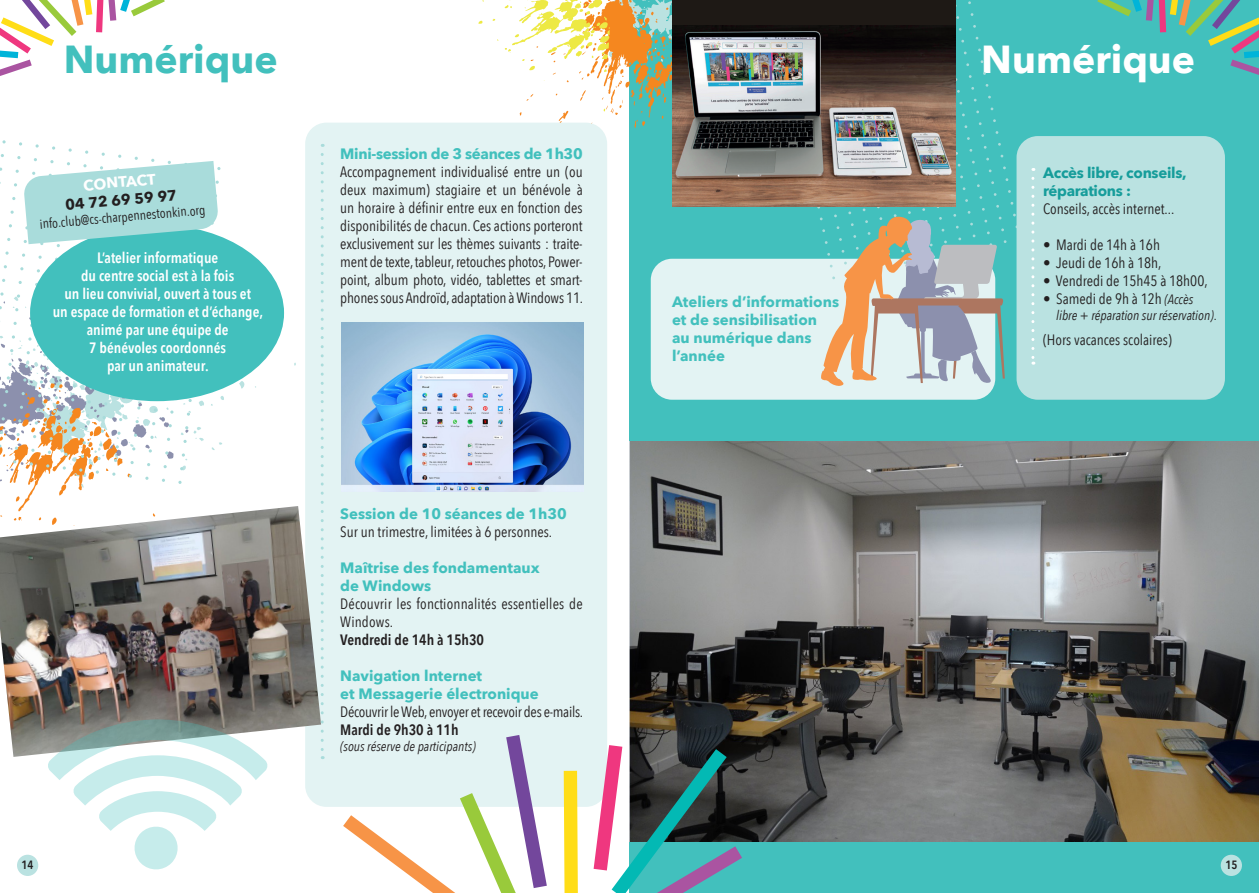
<style>
.page{position:relative;width:1259px;height:893px;background:#fff}
.page>*{position:absolute;margin:0;border:0;box-sizing:border-box;transform-origin:0 0}
.t1{font:700 39px "Avenir Next";color:#42c0bd}
.t2{font:700 39px "Avenir Next";color:#fff}
.t3{font:15px/18px "Avenir Next Condensed";color:#231f20;text-align:justify}
.t4{font:700 15px/18px "Avenir Next";color:#42c0bd}
.t5{font:600 15px "Avenir Next Condensed";color:#fff}
.t6{font:15px "Avenir Next Condensed";letter-spacing:-.02em;color:#231f20}
.t7{font:600 15px "Avenir Next Condensed";color:#231f20}
.t8{font:700 15px/18px "Avenir Next";letter-spacing:-.02em;color:#169d9b}
.t9{font:700 15px "Avenir Next";letter-spacing:-.02em;color:#42c0bd}
.t10{font:700 15px/18px "Avenir Next";color:#231f20;text-align:center}
.t11{font:italic 13.5px "Avenir Next Condensed";color:#231f20}
.t12{font:13.5px "Avenir Next Condensed";color:#231f20}
.t13{font:600 12px "Avenir Next Condensed";color:#231f20}
.s1{color:#fff}
.s2{font-style:italic;font-size:13.5px}
.s3{font-style:normal}
</style>
<div class="page">
<div style="left:629px;top:0;width:630px;height:893px;background:#42c0bd"></div>
<div style="left:305px;top:123px;width:302px;height:684px;background:#e3f3f3;border-radius:21px"></div>
<svg style="left:0;top:0;width:165px;height:76px"></svg>
<svg style="left:1097px;top:0;width:162px;height:75px"></svg>
<div style="left:651px;top:259px;width:344px;height:141px;background:#e3f3f3;border-radius:21px"></div>
<img style="left:629px;top:441px;width:630px;height:401px">
<svg style="left:343px;top:735px;width:204px;height:158px"></svg>
<svg style="left:593px;top:745px;width:149px;height:148px"></svg>
<svg style="left:564px;top:771px;width:14px;height:122px;background:#fede22"></svg>
<img style="left:0;top:506px;width:321px;height:251px">
<div style="left:1016px;top:136px;width:209px;height:264px;background:#bae2e1;border-radius:21px"></div>
<svg style="left:47px;top:719px;width:221px;height:151px"></svg>
<div style="left:30px;top:225px;width:254px;height:176px;background:#42c0bd;border-radius:50%"></div>
<svg style="left:321px;top:154px;width:3px;height:605px"></svg>
<svg style="left:1031px;top:178px;width:3px;height:187px"></svg>
<svg style="left:0;top:140px;width:221px;height:386px"></svg>
<img style="left:341px;top:322px;width:242px;height:169px">
<svg style="left:478px;top:0;width:543px;height:386px"></svg>
<div style="left:17px;top:855px;width:21px;height:21px;background:#bae2e1;border-radius:50%"></div>
<div style="left:1220px;top:855px;width:22px;height:21px;background:#bae2e1;border-radius:50%"></div>
<p class="t1" style="left:64px;top:26px;width:215px">Numérique</p>
<p class="t2" style="left:981px;top:26px;width:215px">Numérique</p>
<p class="t10" style="left:63px;top:178px;width:113px;rotate:-5deg"><span class="s1">CONTACT<br></span>04 72 69 59 97</p>
<p class="t12" style="left:39px;top:212px;width:168px;rotate:-5deg">info.club@cs-charpennestonkin.org</p>
<p class="t5" style="left:97px;top:245px;width:123px">L’atelier informatique</p>
<p class="t5" style="left:81px;top:263px;width:155px">du centre social est à la fois</p>
<p class="t5" style="left:64px;top:281px;width:188px">un lieu convivial, ouvert à tous et</p>
<p class="t5" style="left:53px;top:299px;width:212px">un espace de formation et d’échange,</p>
<p class="t5" style="left:87px;top:317px;width:143px">animé par une équipe de</p>
<p class="t5" style="left:89px;top:335px;width:138px">7 bénévoles coordonnés</p>
<p class="t5" style="left:107px;top:353px;width:103px">par un animateur.</p>
<p class="t9" style="left:340px;top:141px;width:244px">Mini-session de 3 séances de 1h30</p>
<p class="t3" style="left:340px;top:162px;width:244px">Accompagnement individualisé entre un (ou deux maximum) stagiaire et un bénévole à un horaire à définir entre eux en fonction des disponibilités de chacun. Ces actions porteront exclusivement sur les thèmes suivants : traite&shy;ment de texte, tableur, retouches photos, Power&shy;point, album photo, vidéo, tablettes et smart&shy;phones sous Androïd, adaptation à Windows 11.</p>
<p class="t4" style="left:340px;top:504px;width:228px">Session de 10 séances de 1h30</p>
<p class="t3" style="left:340px;top:522px;width:213px">Sur un trimestre, limitées à 6 personnes.</p>
<p class="t4" style="left:340px;top:558px;width:201px">Maîtrise des fondamentaux de Windows</p>
<p class="t3" style="left:340px;top:594px;width:244px">Découvrir les fonctionnalités essentielles de<br>Windows.</p>
<p class="t7" style="left:340px;top:627px;width:145px">Vendredi de 14h à 15h30</p>
<p class="t4" style="left:340px;top:666px;width:200px">Navigation lnternet<br>et Messagerie électronique</p>
<p class="t6" style="left:340px;top:699px;width:244px">Découvrir le Web, envoyer et recevoir des e-mails.</p>
<p class="t7" style="left:340px;top:717px;width:120px">Mardi de 9h30 à 11h</p>
<p class="t11" style="left:340px;top:738px;width:137px">(sous réserve de participants)</p>
<p class="t4" style="left:672px;top:293px;width:169px">Ateliers d’informations</p>
<p class="t4" style="left:672px;top:311px;width:147px">et de sensibilisation</p>
<p class="t4" style="left:672px;top:329px;width:141px">au numérique dans l’année</p>
<p class="t8" style="left:1043px;top:163px;width:145px">Accès libre, conseils, réparations :</p>
<p class="t3" style="left:1043px;top:199px;width:133px">Conseils, accès internet...</p>
<p class="t3" style="left:1043px;top:235px;width:118px">• Mardi de 14h à 16h</p>
<p class="t3" style="left:1043px;top:253px;width:120px">• Jeudi de 16h à 18h,</p>
<p class="t3" style="left:1043px;top:271px;width:166px">• Vendredi de 15h45 à 18h00,</p>
<p class="t3" style="left:1043px;top:289px;width:152px">• Samedi de 9h à 12h <span class="s2">(Accès</span></p>
<p class="t11" style="left:1056px;top:307px;width:162px">libre + réparation sur réservation)<span class="s3">.</span></p>
<p class="t3" style="left:1043px;top:330px;width:130px">(Hors vacances scolaires)</p>
<p class="t13" style="left:22px;top:854px;width:14px">14</p>
<p class="t13" style="left:1225px;top:854px;width:13px">15</p>
</div>
